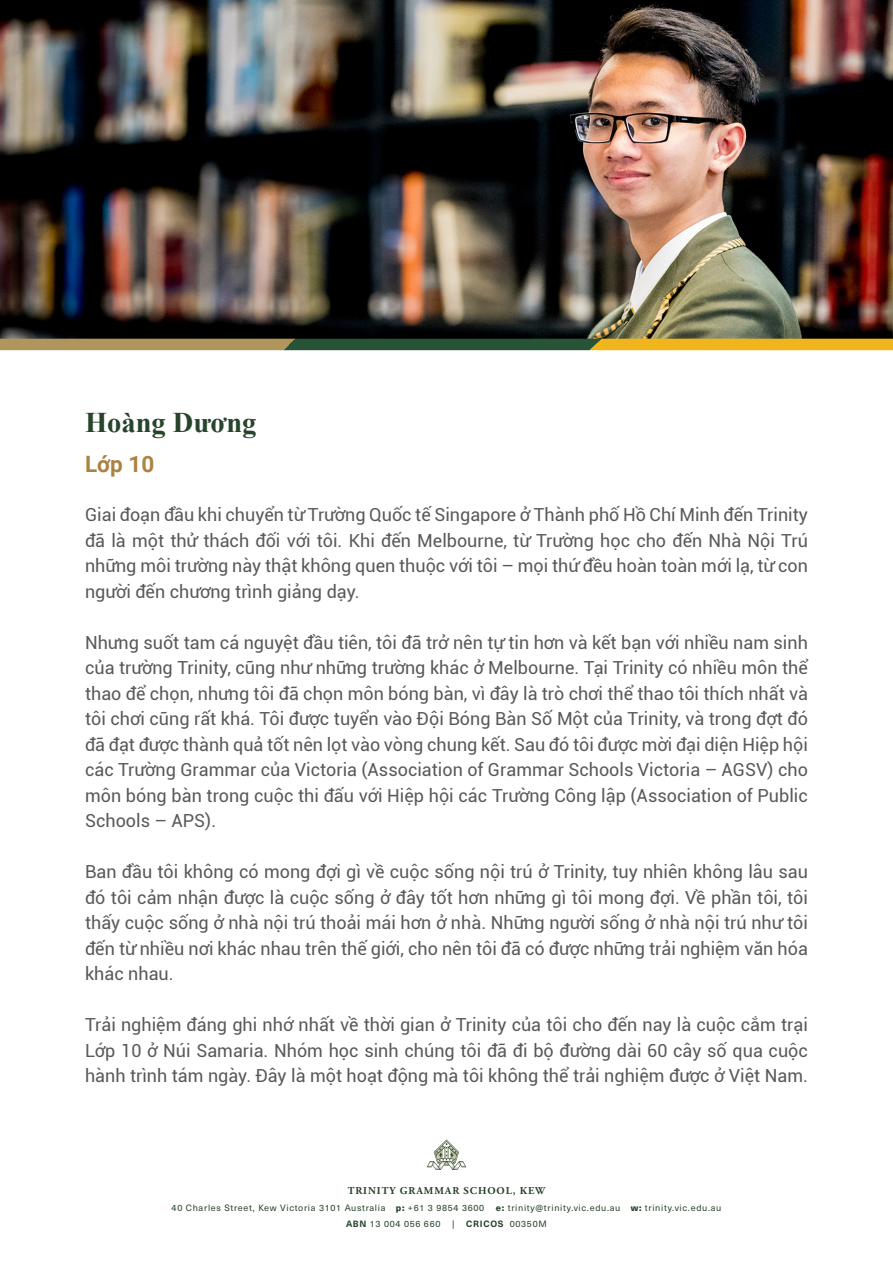
<style>
.page{position:relative;width:893px;height:1263px;background:#fff}
.page>*{position:absolute;margin:0;border:0;box-sizing:border-box;transform-origin:0 0}
.t1{font:700 28.5px "Times New Roman";color:#27442c}
.t2{font:700 22.5px "Roboto";color:#ab8242}
.t3{font:18px/25.5px "Roboto";color:#58595b;text-align:justify}
.t4{font:700 10.5px "Adobe Garamond Pro";letter-spacing:.09em;color:#27442c}
.t5{font:9px "Neue Haas Unica W1 G";letter-spacing:.075em;color:#27442c}
.t6{font:700 9px "Neue Haas Unica W1 G";letter-spacing:.075em;color:#27442c}
.s1{font-weight:800}
.s2{font-weight:700}
.s3{font-weight:400}
</style>
<div class="page">
<img style="left:0;top:0;width:893px;height:339px">
<svg style="left:0;top:339px;width:893px;height:11px;background:#96893a"></svg>
<svg style="left:427px;top:1139px;width:39px;height:31px"></svg>
<p class="t1" style="left:85px;top:402px;width:173px">Hoàng Dương</p>
<p class="t2" style="left:85px;top:448px;width:71px">Lớp 10</p>
<p class="t3" style="left:85px;top:501px;width:724px">Giai đoạn đầu khi chuyển từ Trường Quốc tế Singapore ở Thành phố Hồ Chí Minh đến Trinity đã là một thử thách đối với tôi. Khi đến Melbourne, từ Trường học cho đến Nhà Nội Trú những môi trường này thật không quen thuộc với tôi – mọi thứ đều hoàn toàn mới lạ, từ con người đến chương trình giảng dạy.</p>
<p class="t3" style="left:85px;top:629px;width:724px">Nhưng suốt tam cá nguyệt đầu tiên, tôi đã trở nên tự tin hơn và kết bạn với nhiều nam sinh của trường Trinity, cũng như những trường khác ở Melbourne. Tại Trinity có nhiều môn thể thao để chọn, nhưng tôi đã chọn môn bóng bàn, vì đây là trò chơi thể thao tôi thích nhất và tôi chơi cũng rất khá. Tôi được tuyển vào Đội Bóng Bàn Số Một của Trinity, và trong đợt đó đã đạt được thành quả tốt nên lọt vào vòng chung kết. Sau đó tôi được mời đại diện Hiệp hội các Trường Grammar của Victoria (Association of Grammar Schools Victoria – AGSV) cho môn bóng bàn trong cuộc thi đấu với Hiệp hội các Trường Công lập (Association of Public Schools – APS).</p>
<p class="t3" style="left:85px;top:858px;width:724px">Ban đầu tôi không có mong đợi gì về cuộc sống nội trú ở Trinity, tuy nhiên không lâu sau đó tôi cảm nhận được là cuộc sống ở đây tốt hơn những gì tôi mong đợi. Về phần tôi, tôi thấy cuộc sống ở nhà nội trú thoải mái hơn ở nhà. Những người sống ở nhà nội trú như tôi đến từ nhiều nơi khác nhau trên thế giới, cho nên tôi đã có được những trải nghiệm văn hóa khác nhau.</p>
<p class="t3" style="left:85px;top:1011px;width:724px">Trải nghiệm đáng ghi nhớ nhất về thời gian ở Trinity của tôi cho đến nay là cuộc cắm trại Lớp 10 ở Núi Samaria. Nhóm học sinh chúng tôi đã đi bộ đường dài 60 cây số qua cuộc hành trình tám ngày. Đây là một hoạt động mà tôi không thể trải nghiệm được ở Việt Nam.</p>
<p class="t4" style="left:348px;top:1184px;width:199px">TRINITY GRAMMAR SCHOOL, KEW</p>
<p class="t5" style="left:172px;top:1201px;width:314px">40 Charles Street, Kew Victoria 3101 Australia <span class="s1">p:</span> +61 3 9854 3600</p>
<p class="t5" style="left:496px;top:1201px;width:227px"><span class="s1">e:</span> trinity@trinity.vic.edu.au <span class="s1">w:</span> trinity.vic.edu.au</p>
<p class="t5" style="left:346px;top:1217px;width:96px"><span class="s2">ABN</span> 13 004 056 660</p>
<p class="t5" style="left:452px;top:1217px;width:4px">|</p>
<p class="t6" style="left:466px;top:1217px;width:82px">CRICOS <span class="s3">00350M</span></p>
</div>
